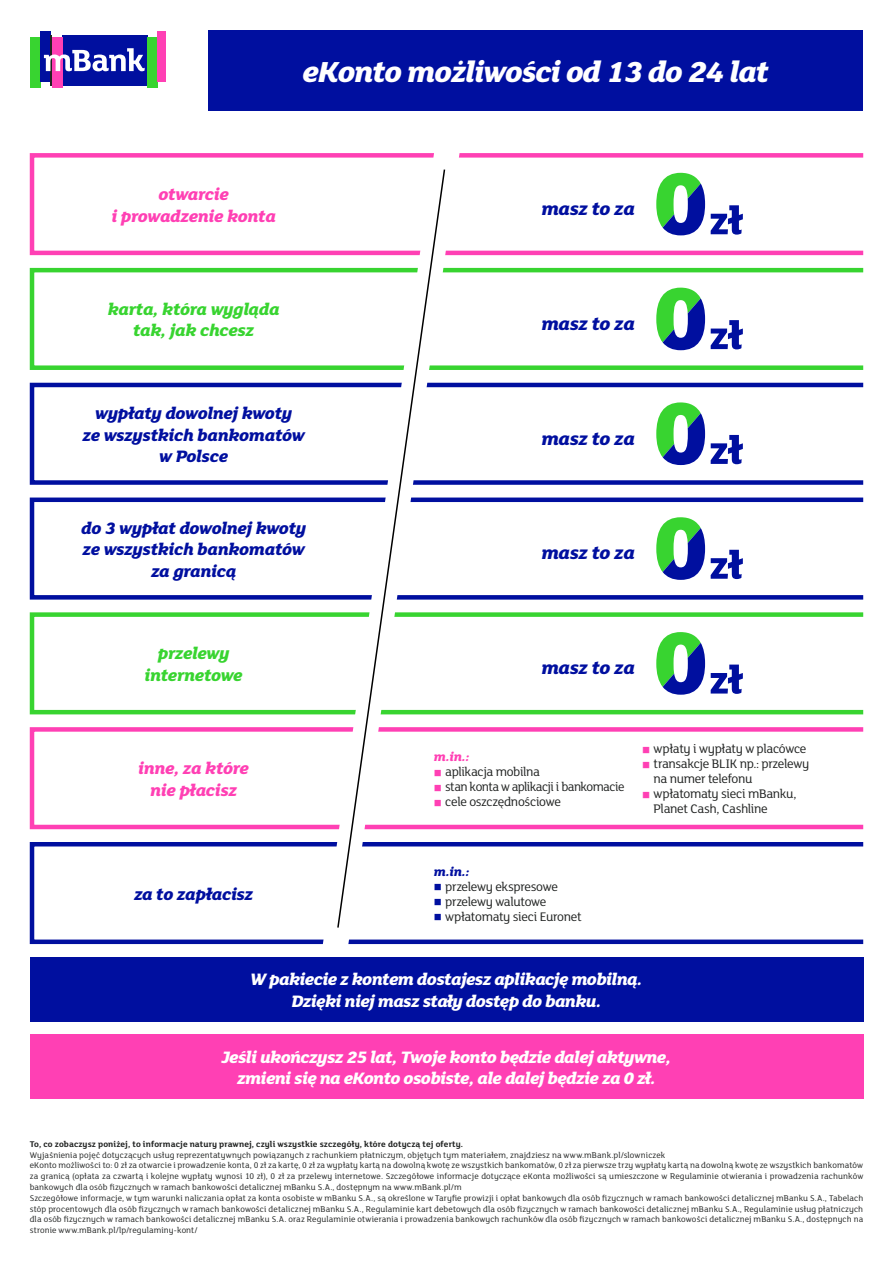
<style>
.page{position:relative;width:893px;height:1263px;background:#fff}
.page>*{position:absolute;margin:0;border:0;box-sizing:border-box;transform-origin:0 0}
.t1{font:italic 800 31.5px "FS Lola";letter-spacing:-.04em;color:#fff}
.t2{font:italic 800 19.65px "FS Lola";letter-spacing:-.025em;color:#000f9f}
.t3{font:italic 800 18px/21.6px "FS Lola";letter-spacing:-.04em;color:#fff;text-align:center}
.t4{font:italic 800 18px/21.6px "FS Lola";letter-spacing:-.025em;color:#000f9f;text-align:center}
.t5{font:italic 800 18px/21.6px "FS Lola";letter-spacing:-.025em;color:#38d430;text-align:center}
.t6{font:italic 800 18px/21.6px "FS Lola";letter-spacing:-.025em;color:#ff40b4;text-align:center}
.t7{font:13.5px/15px "FS Lola";letter-spacing:-.03em;color:#212322}
.t8{font:italic 800 13.5px "FS Lola";color:#ff40b4}
.t9{font:italic 800 13.5px "FS Lola";color:#000f9f}
.t10{font:9px/10.8px "FS Lola";letter-spacing:.01em;color:#212322}
.t11{font:700 9px "FS Lola";letter-spacing:.01em;color:#212322}
.s1{color:#ff40b4}
.s2{color:#000f9f}
</style>
<div class="page">
<div style="left:208px;top:30px;width:655px;height:81px;background:#000f9f"></div>
<div style="left:30px;top:957px;width:833px;height:65px;background:#000f9f"></div>
<div style="left:30px;top:1034px;width:833px;height:65px;background:#ff40b4"></div>
<div style="left:30px;top:153px;width:835px;height:102px;border:4px solid #ff40b4"></div>
<div style="left:30px;top:383px;width:835px;height:102px;border:4px solid #000f9f"></div>
<div style="left:30px;top:268px;width:835px;height:102px;border:4px solid #38d430"></div>
<div style="left:30px;top:612px;width:835px;height:102px;border:4px solid #38d430"></div>
<div style="left:30px;top:842px;width:835px;height:102px;border:4px solid #000f9f"></div>
<div style="left:30px;top:727px;width:835px;height:102px;border:4px solid #ff40b4"></div>
<div style="left:30px;top:497px;width:835px;height:103px;border:4px solid #000f9f"></div>
<svg style="left:656px;top:173px;width:87px;height:62px"></svg>
<svg style="left:656px;top:288px;width:87px;height:62px"></svg>
<svg style="left:656px;top:402px;width:87px;height:63px"></svg>
<svg style="left:656px;top:517px;width:87px;height:63px"></svg>
<svg style="left:656px;top:632px;width:87px;height:63px"></svg>
<div style="left:62px;top:35px;width:85px;height:50px;background:#000f9f"></div>
<div style="left:30px;top:37px;width:10px;height:50px;background:#38d430"></div>
<div style="left:40px;top:32px;width:10px;height:50px;background:#000f9f"></div>
<hr style="left:50px;top:35px;width:2px;height:50px;background:#212322">
<div style="left:52px;top:37px;width:10px;height:50px;background:#ff40b4"></div>
<div style="left:147px;top:37px;width:10px;height:50px;background:#38d430"></div>
<div style="left:157px;top:32px;width:9px;height:50px;background:#ff40b4"></div>
<svg style="left:44px;top:48px;width:101px;height:23px"></svg>
<svg style="left:322px;top:153px;width:138px;height:792px"></svg>
<svg style="left:336px;top:168px;width:110px;height:761px"></svg>
<h1 class="t1" style="left:302px;top:50px;width:468px">eKonto możliwości od 13 do 24 lat</h1>
<h3 class="t6" style="left:111px;top:182px;width:166px">otwarcie<br>i prowadzenie konta</h3>
<h3 class="t5" style="left:108px;top:297px;width:173px">karta, która wygląda tak, jak chcesz</h3>
<h2 class="t2" style="left:541px;top:195px;width:95px">masz to za</h2>
<h2 class="t2" style="left:541px;top:310px;width:95px">masz to za</h2>
<h3 class="t4" style="left:82px;top:401px;width:224px">wypłaty dowolnej kwoty<br>ze wszystkich bankomatów w Polsce</h3>
<h3 class="t4" style="left:81px;top:516px;width:227px">do 3 wypłat dowolnej kwoty ze wszystkich bankomatów za granicą</h3>
<h3 class="t5" style="left:145px;top:642px;width:100px">przelewy internetowe</h3>
<h3 class="t6" style="left:138px;top:756px;width:113px">inne, za które nie płacisz</h3>
<h3 class="t4" style="left:134px;top:882px;width:121px">za to zapłacisz</h3>
<h2 class="t2" style="left:541px;top:425px;width:95px">masz to za</h2>
<h2 class="t2" style="left:541px;top:540px;width:95px">masz to za</h2>
<h2 class="t2" style="left:541px;top:654px;width:95px">masz to za</h2>
<h3 class="t8" style="left:434px;top:747px;width:37px">m.in.:</h3>
<h3 class="t7" style="left:434px;top:763px;width:108px"><span class="s1">■</span> aplikacja mobilna</h3>
<h3 class="t7" style="left:434px;top:778px;width:192px"><span class="s1">■</span> stan konta w aplikacji i bankomacie</h3>
<h3 class="t7" style="left:434px;top:793px;width:129px"><span class="s1">■</span> cele oszczędnościowe</h3>
<h3 class="t7" style="left:642px;top:741px;width:166px"><span class="s1">■</span> wpłaty i wypłaty w placówce</h3>
<h3 class="t7" style="left:654px;top:756px;width:157px;text-indent:-11px"><span class="s1">■</span> transakcje BLIK np.: przelewy na numer telefonu</h3>
<h3 class="t7" style="left:654px;top:786px;width:144px;text-indent:-11px"><span class="s1">■</span> wpłatomaty sieci mBanku,<br>Planet Cash, Cashline</h3>
<h3 class="t9" style="left:434px;top:862px;width:37px">m.in.:</h3>
<h3 class="t7" style="left:434px;top:878px;width:126px"><span class="s2">■</span> przelewy ekspresowe</h3>
<h3 class="t7" style="left:434px;top:893px;width:114px"><span class="s2">■</span> przelewy walutowe</h3>
<h3 class="t7" style="left:434px;top:908px;width:149px"><span class="s2">■</span> wpłatomaty sieci Euronet</h3>
<h3 class="t3" style="left:250px;top:967px;width:394px">W pakiecie z kontem dostajesz aplikację mobilną.<br>Dzięki niej masz stały dostęp do banku.</h3>
<h3 class="t3" style="left:222px;top:1045px;width:451px">Jeśli ukończysz 25 lat, Twoje konto będzie dalej aktywne, zmieni się na eKonto osobiste, ale dalej będzie za 0 zł.</h3>
<p class="t11" style="left:30px;top:1138px;width:435px">To, co zobaczysz poniżej, to informacje natury prawnej, czyli wszystkie szczegóły, które dotyczą tej oferty.</p>
<p class="t10" style="left:30px;top:1149px;width:835px">Wyjaśnienia pojęć dotyczących usług reprezentatywnych powiązanych z rachunkiem płatniczym, objętych tym materiałem, znajdziesz na www.mBank.pl/slowniczek<br>eKonto możliwości to: 0 zł za otwarcie i prowadzenie konta, 0 zł za kartę, 0 zł za wypłaty kartą na dowolną kwotę ze wszystkich bankomatów, 0 zł za pierwsze trzy wypłaty kartą na dowolną kwotę ze wszystkich bankomatów za granicą (opłata za czwartą i kolejne wypłaty wynosi 10 zł), 0 zł za przelewy internetowe. Szczegółowe informacje dotyczące eKonta możliwości są umieszczone w Regulaminie otwierania i prowadzenia rachunków bankowych dla osób fizycznych w ramach bankowości detalicznej mBanku S.A., dostępnym na www.mBank.pl/m<br>Szczegółowe informacje, w tym warunki naliczania opłat za konta osobiste w mBanku S.A., są określone w Taryfie prowizji i opłat bankowych dla osób fizycznych w ramach bankowości detalicznej mBanku S.A., Tabelach stóp procentowych dla osób fizycznych w ramach bankowości detalicznej mBanku S.A., Regulaminie kart debetowych dla osób fizycznych w ramach bankowości detalicznej mBanku S.A., Regulaminie usług płatniczych dla osób fizycznych w ramach bankowości detalicznej mBanku S.A. oraz Regulaminie otwierania i prowadzenia bankowych rachunków dla osób fizycznych w ramach bankowości detalicznej mBanku S.A., dostępnych na stronie www.mBank.pl/lp/regulaminy-kont/</p>
</div>
